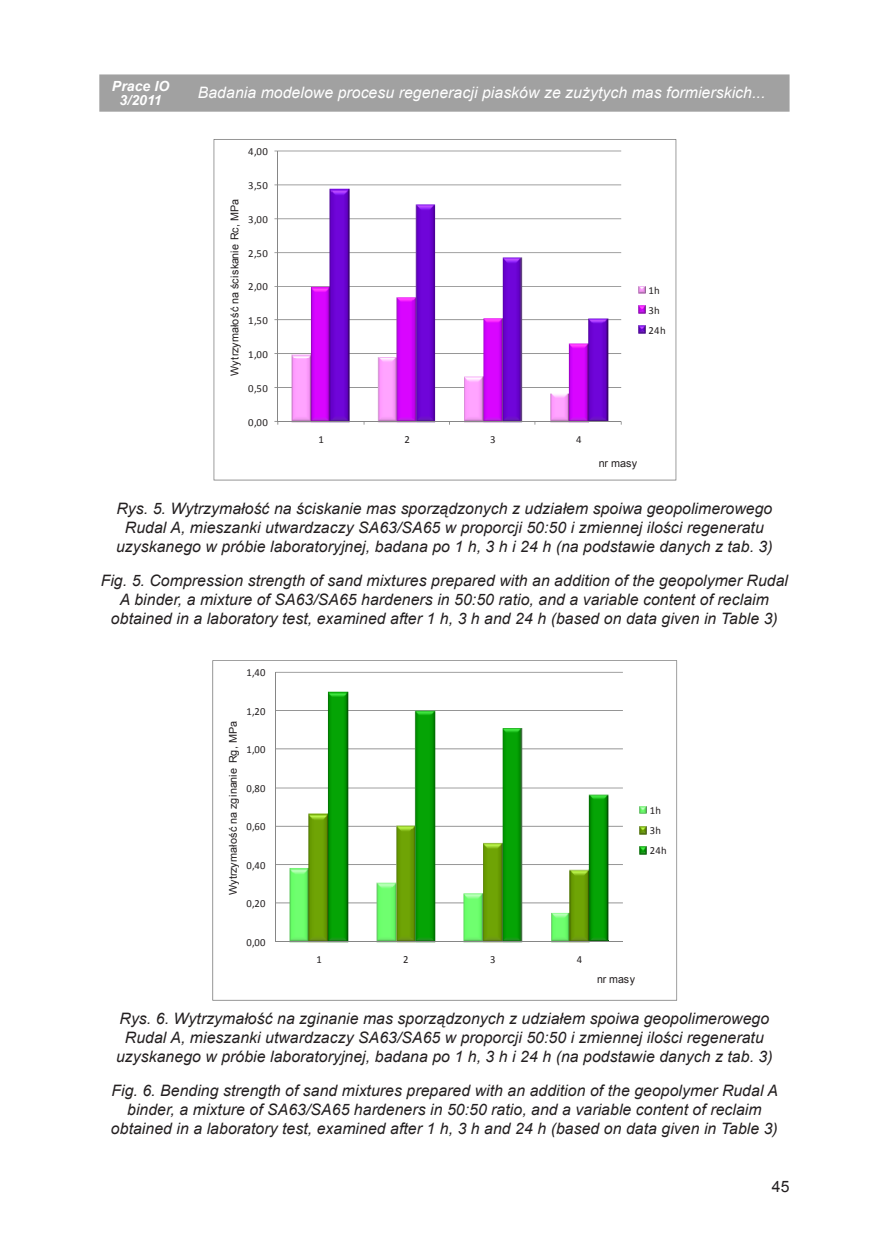
<style>
.page{position:relative;width:874px;height:1241px;background:#fff}
.page>*{position:absolute;margin:0;border:0;box-sizing:border-box;transform-origin:0 0}
.t1{font:italic 15.75px/18.9px "Arial";letter-spacing:.005em;color:#231f20;text-align:center}
.t2{font:italic 15.75px "Arial";letter-spacing:.005em;color:#fff}
.t3{font:15.75px "Arial";color:#231f20}
.t4{font:italic 700 14px/14px "Arial";letter-spacing:.005em;color:#fff;text-align:center}
.t5{font:10.85px/19.9px "Calibri";letter-spacing:.03em;color:#231f20}
.t6{font:10.85px "Arial";letter-spacing:.01em;color:#231f20}
.t7{font:10.67px "Arial";letter-spacing:.01em;color:#231f20}
</style>
<div class="page">
<div style="left:99px;top:74px;width:690px;height:38px;background:#a1a1a1;border:2px solid #808080"></div>
<svg style="left:213px;top:139px;width:463px;height:341px"></svg>
<svg style="left:212px;top:660px;width:464px;height:340px"></svg>
<p class="t4" style="left:112px;top:79px;width:59px">Prace IO<br>3/2011</p>
<p class="t2" style="left:198px;top:82px;width:568px">Badania modelowe procesu regeneracji piasków ze zużytych mas formierskich...</p>
<p class="t5" style="left:248px;top:141px;width:21px">4,00</p>
<p class="t5" style="left:248px;top:175px;width:21px">3,50</p>
<p class="t6" style="left:227px;top:375px;width:178px;rotate:-90deg">Wytrzymałość na ściskanie Rc, MPa</p>
<p class="t5" style="left:248px;top:208px;width:21px">3,00</p>
<p class="t5" style="left:248px;top:242px;width:21px">2,50</p>
<p class="t5" style="left:248px;top:276px;width:21px">2,00</p>
<p class="t5" style="left:248px;top:310px;width:21px">1,50</p>
<p class="t5" style="left:248px;top:344px;width:21px">1,00</p>
<p class="t5" style="left:248px;top:378px;width:21px">0,50</p>
<p class="t5" style="left:248px;top:411px;width:21px">0,00</p>
<p class="t5" style="left:648px;top:279px;width:19px">1h<br>3h<br>24h</p>
<p class="t5" style="left:318px;top:429px;width:7px">1</p>
<p class="t5" style="left:404px;top:429px;width:7px">2</p>
<p class="t5" style="left:490px;top:429px;width:7px">3</p>
<p class="t5" style="left:575px;top:429px;width:7px">4</p>
<p class="t6" style="left:598px;top:456px;width:40px">nr masy</p>
<p class="t1" style="left:116px;top:499px;width:657px">Rys. 5. Wytrzymałość na ściskanie mas sporządzonych z udziałem spoiwa geopolimerowego<br>Rudal A, mieszanki utwardzaczy SA63/SA65 w proporcji 50:50 i zmiennej ilości regeneratu uzyskanego w próbie laboratoryjnej, badana po 1 h, 3 h i 24 h (na podstawie danych z tab. 3)</p>
<p class="t1" style="left:101px;top:571px;width:688px">Fig. 5. Compression strength of sand mixtures prepared with an addition of the geopolymer Rudal<br>A binder, a mixture of SA63/SA65 hardeners in 50:50 ratio, and a variable content of reclaim obtained in a laboratory test, examined after 1 h, 3 h and 24 h (based on data given in Table 3)</p>
<p class="t5" style="left:246px;top:662px;width:21px">1,40</p>
<p class="t5" style="left:246px;top:700px;width:21px">1,20</p>
<p class="t7" style="left:226px;top:895px;width:176px;rotate:-90deg">Wytrzymałość na zginanie Rg, MPa</p>
<p class="t5" style="left:246px;top:739px;width:21px">1,00</p>
<p class="t5" style="left:246px;top:777px;width:21px">0,80</p>
<p class="t5" style="left:246px;top:816px;width:21px">0,60</p>
<p class="t5" style="left:246px;top:854px;width:21px">0,40</p>
<p class="t5" style="left:246px;top:892px;width:21px">0,20</p>
<p class="t5" style="left:246px;top:931px;width:21px">0,00</p>
<p class="t5" style="left:649px;top:799px;width:18px">1h<br>3h<br>24h</p>
<p class="t5" style="left:316px;top:949px;width:7px">1</p>
<p class="t5" style="left:403px;top:949px;width:7px">2</p>
<p class="t5" style="left:490px;top:949px;width:7px">3</p>
<p class="t5" style="left:576px;top:949px;width:7px">4</p>
<p class="t6" style="left:596px;top:972px;width:39px">nr masy</p>
<p class="t1" style="left:116px;top:1009px;width:657px">Rys. 6. Wytrzymałość na zginanie mas sporządzonych z udziałem spoiwa geopolimerowego<br>Rudal A, mieszanki utwardzaczy SA63/SA65 w proporcji 50:50 i zmiennej ilości regeneratu uzyskanego w próbie laboratoryjnej, badana po 1 h, 3 h i 24 h (na podstawie danych z tab. 3)</p>
<p class="t1" style="left:111px;top:1080px;width:668px">Fig. 6. Bending strength of sand mixtures prepared with an addition of the geopolymer Rudal A binder, a mixture of SA63/SA65 hardeners in 50:50 ratio, and a variable content of reclaim obtained in a laboratory test, examined after 1 h, 3 h and 24 h (based on data given in Table 3)</p>
<p class="t3" style="left:771px;top:1175px;width:19px">45</p>
</div>
